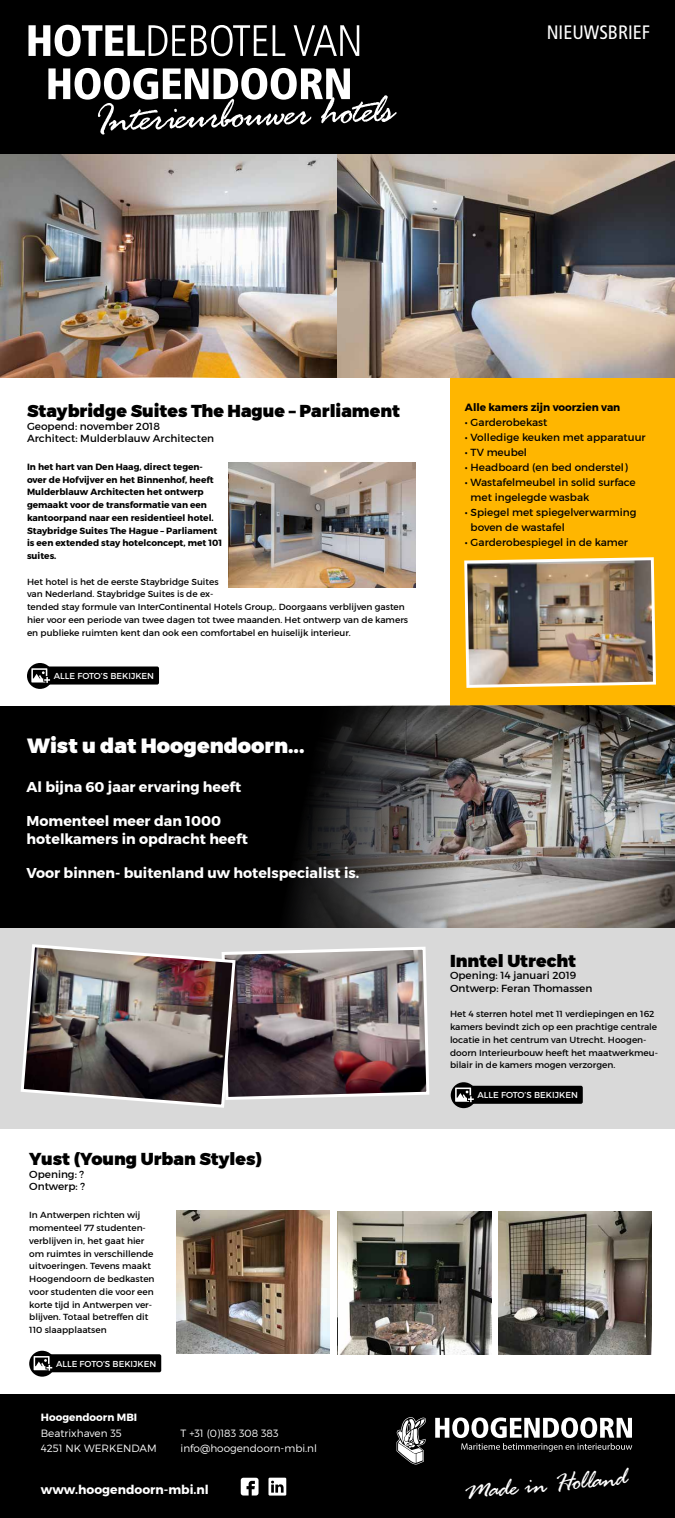
<style>
.page{position:relative;width:675px;height:1518px;background:#fff}
.page>*{position:absolute;margin:0;border:0;box-sizing:border-box;transform-origin:0 0}
.t1{font:27px "Rage Italic Std";color:#fff}
.t2{font:900 20.62px "Montserrat";color:#fff}
.t3{font:condensed 19.42px "Frutiger LT Std";color:#fff}
.t4{font:900 17.25px "Montserrat";color:#000}
.t5{font:700 14.25px/17.1px "Montserrat";color:#fff}
.t6{font:700 12.38px "Montserrat";color:#fff}
.t7{font:10.5px/12.6px "Montserrat";color:#000}
.t8{font:700 10.5px "Montserrat";color:#000}
.t9{font:300 10.43px/15.2px "Montserrat";color:#fff}
.t10{font:700 10.43px "Montserrat";color:#fff}
.t11{font:9px/12.8px "Montserrat";color:#000}
.t12{font:700 9px/12.8px "Montserrat";color:#000}
.t13{font:8.7px "Montserrat";color:#fff}
</style>
<div class="page">
<div style="left:450px;top:376px;width:225px;height:349px;background:#ffb600"></div>
<img style="left:0;top:154px;width:675px;height:223px">
<div style="left:0;top:0;width:675px;height:154px;background:#000"></div>
<svg style="left:29px;top:25px;width:238px;height:31px"></svg>
<svg style="left:273px;top:25px;width:12px;height:31px"></svg>
<svg style="left:294px;top:25px;width:65px;height:31px"></svg>
<svg style="left:48px;top:68px;width:349px;height:67px"></svg>
<img style="left:464px;top:557px;width:192px;height:131px">
<img style="left:229px;top:463px;width:186px;height:124px">
<div style="left:27px;top:663px;width:26px;height:26px;background:#000;border-radius:50%"></div>
<div style="left:31px;top:667px;width:128px;height:18px;background:#000;border-radius:2px"></div>
<svg style="left:31px;top:668px;width:19px;height:15px"></svg>
<div style="left:0;top:922px;width:675px;height:207px;background:#d9d9d9"></div>
<div style="left:0;top:706px;width:675px;height:222px;background:#000"></div>
<img style="left:292px;top:706px;width:383px;height:222px">
<img style="left:176px;top:1211px;width:153px;height:143px">
<img style="left:338px;top:1211px;width:153px;height:143px">
<div style="left:0;top:1394px;width:675px;height:124px;background:#000"></div>
<svg style="left:397px;top:1417px;width:29px;height:48px"></svg>
<svg style="left:435px;top:1418px;width:197px;height:34px"></svg>
<img style="left:20px;top:944px;width:410px;height:164px">
<img style="left:498px;top:1211px;width:153px;height:143px">
<div style="left:451px;top:1082px;width:26px;height:26px;background:#000;border-radius:50%"></div>
<div style="left:455px;top:1086px;width:128px;height:18px;background:#000;border-radius:2px"></div>
<svg style="left:455px;top:1088px;width:19px;height:14px"></svg>
<svg style="left:29px;top:1351px;width:26px;height:26px"></svg>
<div style="left:33px;top:1354px;width:128px;height:18px;background:#000;border-radius:2px"></div>
<svg style="left:34px;top:1356px;width:18px;height:15px"></svg>
<div style="left:268px;top:1478px;width:18px;height:18px;background:#fff"></div>
<svg style="left:271px;top:1481px;width:13px;height:12px"></svg>
<svg style="left:241px;top:1478px;width:18px;height:18px"></svg>
<h3 class="t3" style="left:547px;top:21px;width:105px">NIEUWSBRIEF</h3>
<h3 class="t4" style="left:27px;top:400px;width:375px">Staybridge Suites The Hague – Parliament</h3>
<p class="t7" style="left:27px;top:420px;width:189px">Geopend: november 2018<br>Architect: Mulderblauw Architecten</p>
<p class="t12" style="left:27px;top:461px;width:197px">In het hart van Den Haag, direct tegen&shy;over de Hofvijver en het Binnenhof, heeft Mulderblauw Architecten het ontwerp gemaakt voor de transformatie van een kantoorpand naar een residentieel hotel.<br>Staybridge Suites The Hague – Parliament is een extended stay hotelconcept, met 101 suites.</p>
<p class="t11" style="left:27px;top:575px;width:383px">Het hotel is het de eerste Staybridge Suites<br>van Nederland. Staybridge Suites is de ex-<br>tended stay formule van InterContinental Hotels Group,. Doorgaans verblijven gasten hier voor een periode van twee dagen tot twee maanden. Het ontwerp van de kamers en publieke ruimten kent dan ook een comfortabel en huiselijk interieur.</p>
<p class="t13" style="left:54px;top:670px;width:102px">ALLE FOTO’S BEKIJKEN</p>
<h2 class="t2" style="left:27px;top:733px;width:279px">Wist u dat Hoogendoorn...</h2>
<h3 class="t5" style="left:27px;top:779px;width:216px">Al bijna 60 jaar ervaring heeft</h3>
<h3 class="t5" style="left:27px;top:813px;width:223px">Momenteel meer dan 1000 hotelkamers in opdracht heeft</h3>
<h3 class="t5" style="left:27px;top:864px;width:334px">Voor binnen- buitenland uw hotelspecialist is.</h3>
<h3 class="t4" style="left:29px;top:1148px;width:234px">Yust (Young Urban Styles)</h3>
<p class="t7" style="left:29px;top:1167px;width:57px">Opening: ?<br>Ontwerp: ?</p>
<p class="t11" style="left:29px;top:1209px;width:127px">In Antwerpen richten wij momenteel 77 studenten&shy;verblijven in, het gaat hier om ruimtes in verschillende uitvoeringen. Tevens maakt<br>Hoogendoorn de bedkasten voor studenten die voor een korte tijd in Antwerpen ver&shy;blijven. Totaal betreffen dit<br>110 slaapplaatsen</p>
<p class="t13" style="left:56px;top:1358px;width:102px">ALLE FOTO’S BEKIJKEN</p>
<p class="t10" style="left:41px;top:1411px;width:98px">Hoogendoorn MBI</p>
<p class="t9" style="left:41px;top:1425px;width:117px">Beatrixhaven 35<br>4251 NK WERKENDAM</p>
<p class="t9" style="left:181px;top:1425px;width:138px">T +31 (0)183 308 383 info@hoogendoorn-mbi.nl</p>
<h3 class="t6" style="left:41px;top:1482px;width:170px">www.hoogendoorn-mbi.nl</h3>
<p class="t8" style="left:465px;top:401px;width:157px">Alle kamers zijn voorzien van</p>
<p class="t7" style="left:465px;top:416px;width:84px">• Garderobekast</p>
<p class="t7" style="left:465px;top:431px;width:182px">• Volledige keuken met apparatuur</p>
<p class="t7" style="left:465px;top:446px;width:64px">• TV meubel</p>
<p class="t7" style="left:465px;top:461px;width:164px">• Headboard (en bed onderstel)</p>
<p class="t7" style="left:471px;top:475px;width:167px;line-height:15px;text-indent:-6px">• Wastafelmeubel in solid surface met ingelegde wasbak</p>
<p class="t7" style="left:471px;top:505px;width:167px;line-height:15px;text-indent:-6px">• Spiegel met spiegelverwarming boven de wastafel</p>
<p class="t7" style="left:465px;top:536px;width:165px">• Garderobespiegel in de kamer</p>
<h3 class="t4" style="left:450px;top:950px;width:128px">Inntel Utrecht</h3>
<p class="t7" style="left:450px;top:969px;width:144px">Opening: 14 januari 2019<br>Ontwerp: Feran Thomassen</p>
<p class="t11" style="left:450px;top:1008px;width:210px">Het 4 sterren hotel met 11 verdiepingen en 162 kamers bevindt zich op een prachtige centrale locatie in het centrum van Utrecht. Hoogen&shy;doorn Interieurbouw heeft het maatwerkmeu&shy;bilair in de kamers mogen verzorgen.</p>
<p class="t13" style="left:478px;top:1090px;width:102px">ALLE FOTO’S BEKIJKEN</p>
<h1 class="t1" style="left:463px;top:1479px;width:165px;rotate:-5deg">Made in Holland</h1>
</div>
